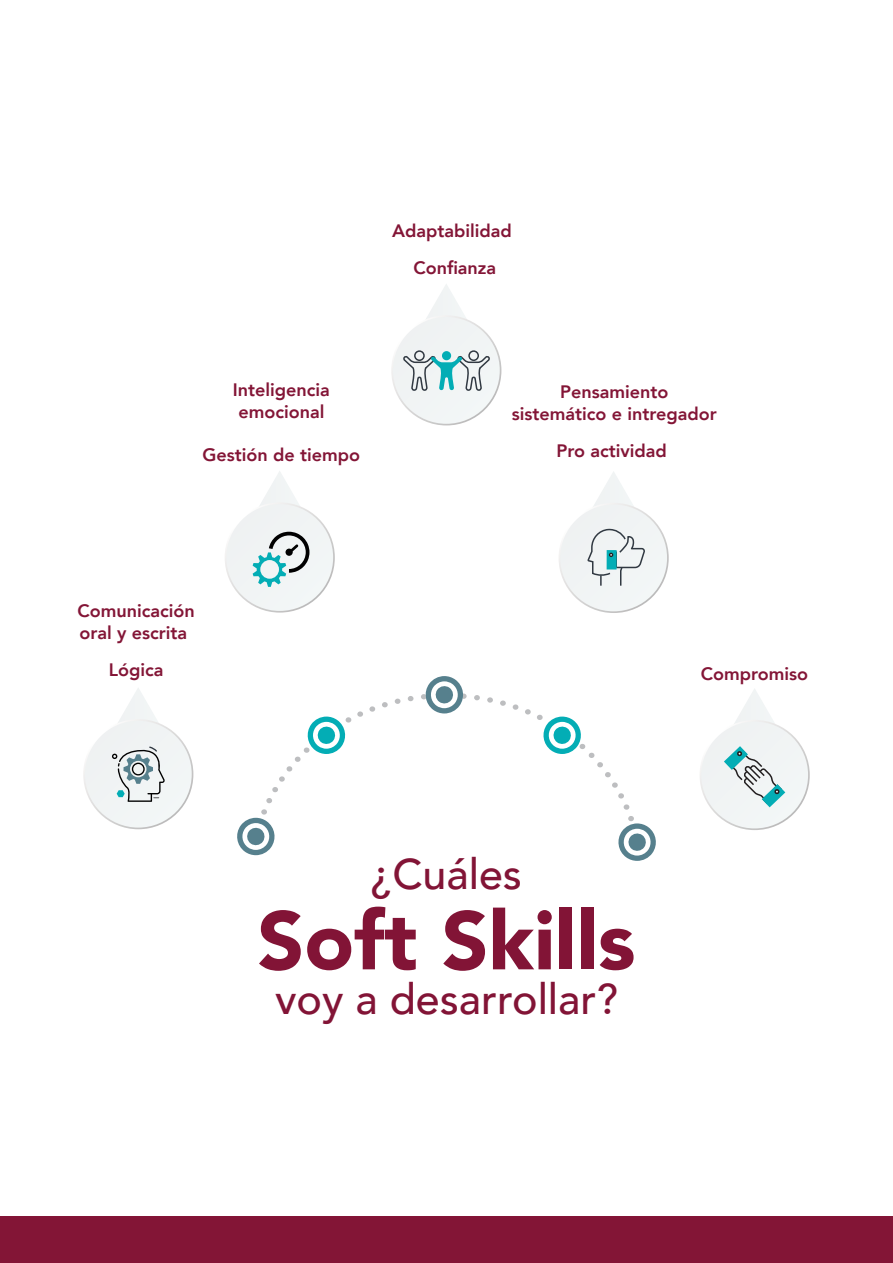
<style>
.page{position:relative;width:893px;height:1263px;background:#fff}
.page>*{position:absolute;margin:0;border:0;box-sizing:border-box;transform-origin:0 0}
.t1{font:900 81.6px "Avenir";color:#821436}
.t2{font:500 42.9px "Avenir";color:#821436}
.t3{font:800 18px/21.6px "Avenir";color:#831536;text-align:center}
</style>
<div class="page">
<svg style="left:593px;top:472px;width:41px;height:35px"></svg>
<svg style="left:559px;top:503px;width:110px;height:110px"></svg>
<div style="left:560px;top:504px;width:107px;height:107px;background:#f1f4f4;border-radius:53px"></div>
<svg style="left:587px;top:529px;width:58px;height:57px"></svg>
<svg style="left:426px;top:284px;width:40px;height:35px"></svg>
<svg style="left:391px;top:315px;width:110px;height:110px"></svg>
<div style="left:393px;top:317px;width:107px;height:107px;background:#f1f4f4;border-radius:53px"></div>
<div style="left:414px;top:350px;width:11px;height:11px;border:2px solid #313942;border-radius:50%"></div>
<div style="left:468px;top:350px;width:11px;height:11px;border:2px solid #313942;border-radius:50%"></div>
<div style="left:442px;top:351px;width:9px;height:9px;background:#03adb5;border-radius:50%"></div>
<svg style="left:403px;top:355px;width:87px;height:36px"></svg>
<svg style="left:734px;top:689px;width:41px;height:35px"></svg>
<svg style="left:700px;top:720px;width:110px;height:110px"></svg>
<div style="left:701px;top:722px;width:107px;height:106px;background:#f1f4f4;border-radius:53px"></div>
<svg style="left:724px;top:746px;width:61px;height:61px"></svg>
<svg style="left:118px;top:688px;width:41px;height:35px"></svg>
<svg style="left:83px;top:719px;width:110px;height:110px"></svg>
<div style="left:85px;top:721px;width:107px;height:106px;background:#f1f4f4;border-radius:53px"></div>
<svg style="left:112px;top:746px;width:53px;height:56px"></svg>
<svg style="left:253px;top:694px;width:381px;height:162px"></svg>
<svg style="left:237px;top:818px;width:40px;height:37px"></svg>
<svg style="left:423px;top:676px;width:43px;height:37px"></svg>
<svg style="left:616px;top:823px;width:40px;height:38px"></svg>
<svg style="left:305px;top:716px;width:43px;height:38px"></svg>
<svg style="left:541px;top:716px;width:42px;height:38px"></svg>
<svg style="left:260px;top:471px;width:40px;height:35px"></svg>
<svg style="left:225px;top:502px;width:110px;height:111px"></svg>
<div style="left:226px;top:504px;width:107px;height:107px;background:#f1f4f4;border-radius:53px"></div>
<svg style="left:253px;top:532px;width:56px;height:55px"></svg>
<div style="left:0;top:1217px;width:893px;height:46px;background:#831536"></div>
<p class="t3" style="left:392px;top:212px;width:121px;line-height:37.5px">Adaptabilidad<br>Confianza</p>
<p class="t3" style="left:233px;top:379px;width:99px">Inteligencia emocional</p>
<p class="t3" style="left:203px;top:444px;width:159px">Gestión de tiempo</p>
<p class="t3" style="left:512px;top:381px;width:207px">Pensamiento sistemático e intregador</p>
<p class="t3" style="left:556px;top:440px;width:112px">Pro actividad</p>
<p class="t3" style="left:77px;top:600px;width:119px;text-align:left">Comunicación oral y escrita</p>
<p class="t3" style="left:109px;top:659px;width:56px">Lógica</p>
<p class="t3" style="left:701px;top:663px;width:109px">Compromiso</p>
<h2 class="t2" style="left:371px;top:837px;width:153px">¿Cuáles</h2>
<h1 class="t1" style="left:257px;top:871px;width:380px">Soft Skills</h1>
<h2 class="t2" style="left:275px;top:962px;width:344px">voy a desarrollar?</h2>
</div>
